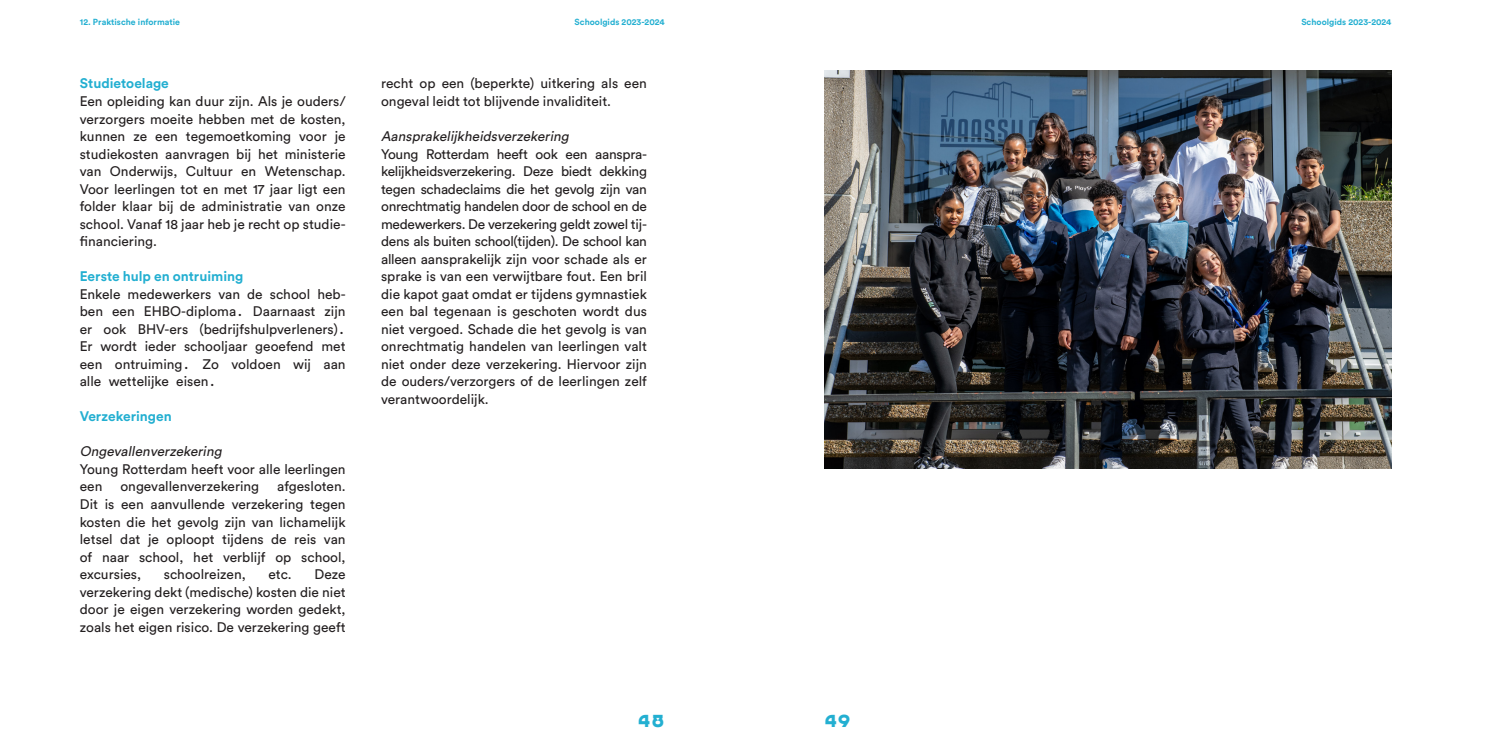
<style>
.page{position:relative;width:1489px;height:745px;background:#fff}
.page>*{position:absolute;margin:0;border:0;box-sizing:border-box;transform-origin:0 0}
.t1{font:18.75px "AT Columbus Business";color:#23afd1}
.BROODTEKST{font:13.75px/17.5px "Circular Std";color:#231f20;text-align:justify}
.BROODTEKST-2{font:italic 13.75px "Circular Std";color:#231f20}
.TUSSENKOP{font:700 13.75px "Circular Std";color:#23afd1}
.t2{font:700 8.75px "Circular Std";color:#23afd1}
</style>
<div class="page">
<img style="left:824px;top:71px;width:567px;height:397px">
<p class="t2" style="left:80px;top:16px;width:102px">12. Praktische informatie</p>
<p class="t2" style="left:574px;top:16px;width:92px">Schoolgids 2023-2024</p>
<p class="t2" style="left:1301px;top:16px;width:92px">Schoolgids 2023-2024</p>
<p class="TUSSENKOP" style="left:80px;top:75px;width:91px">Studietoelage</p>
<p class="BROODTEKST" style="left:80px;top:92px;width:267px">Een opleiding kan duur zijn. Als je ouders/ verzorgers moeite hebben met de kosten, kunnen ze een tegemoetkoming voor je studiekosten aanvragen bij het ministerie van Onderwijs, Cultuur en Wetenschap.<br>Voor leerlingen tot en met 17 jaar ligt een folder klaar bij de administratie van onze school. Vanaf 18 jaar heb je recht op studie&shy;financiering.</p>
<p class="TUSSENKOP" style="left:80px;top:267px;width:165px">Eerste hulp en ontruiming</p>
<p class="BROODTEKST" style="left:80px;top:285px;width:267px">Enkele medewerkers van de school heb&shy;ben een EHBO-diploma. Daarnaast zijn er ook BHV-ers (bedrijfshulpverleners).<br>Er wordt ieder schooljaar geoefend met een ontruiming. Zo voldoen wij aan alle wettelijke eisen.</p>
<p class="TUSSENKOP" style="left:80px;top:407px;width:94px">Verzekeringen</p>
<p class="BROODTEKST-2" style="left:80px;top:443px;width:146px">Ongevallenverzekering</p>
<p class="BROODTEKST" style="left:80px;top:460px;width:267px">Young Rotterdam heeft voor alle leerlingen een</p>
<p class="BROODTEKST" style="left:120px;top:477px;width:140px">ongevallenverzekering</p>
<p class="BROODTEKST" style="left:80px;top:477px;width:267px;text-indent:197px">afgesloten.<br>Dit is een aanvullende verzekering tegen kosten die het gevolg zijn van lichamelijk letsel dat je oploopt tijdens de reis van of naar school, het verblijf op school, excursies,</p>
<p class="BROODTEKST" style="left:164px;top:565px;width:83px">schoolreizen,</p>
<p class="BROODTEKST" style="left:268px;top:565px;width:25px">etc.</p>
<p class="BROODTEKST" style="left:80px;top:565px;width:267px;text-indent:235px">Deze verzekering dekt (medische) kosten die niet door je eigen verzekering worden gedekt, zoals het eigen risico. De verzekering geeft</p>
<p class="BROODTEKST" style="left:381px;top:75px;width:267px">recht op een (beperkte) uitkering als een ongeval leidt tot blijvende invaliditeit.</p>
<p class="BROODTEKST-2" style="left:381px;top:128px;width:192px">Aansprakelijkheidsverzekering</p>
<p class="BROODTEKST" style="left:381px;top:145px;width:267px">Young Rotterdam heeft ook een aanspra&shy;kelijkheidsverzekering. Deze biedt dekking tegen schadeclaims die het gevolg zijn van onrechtmatig handelen door de school en de medewerkers. De verzekering geldt zowel tij&shy;dens als buiten school(tijden). De school kan alleen aansprakelijk zijn voor schade als er sprake is van een verwijtbare fout. Een bril die kapot gaat omdat er tijdens gymnastiek een bal tegenaan is geschoten wordt dus niet vergoed. Schade die het gevolg is van onrechtmatig handelen van leerlingen valt niet onder deze verzekering. Hiervoor zijn de ouders/verzorgers of de leerlingen zelf verantwoordelijk.</p>
<h1 class="t1" style="left:637px;top:708px;width:29px">48</h1>
<p class="t1" style="left:824px;top:708px;width:28px">49</p>
</div>
